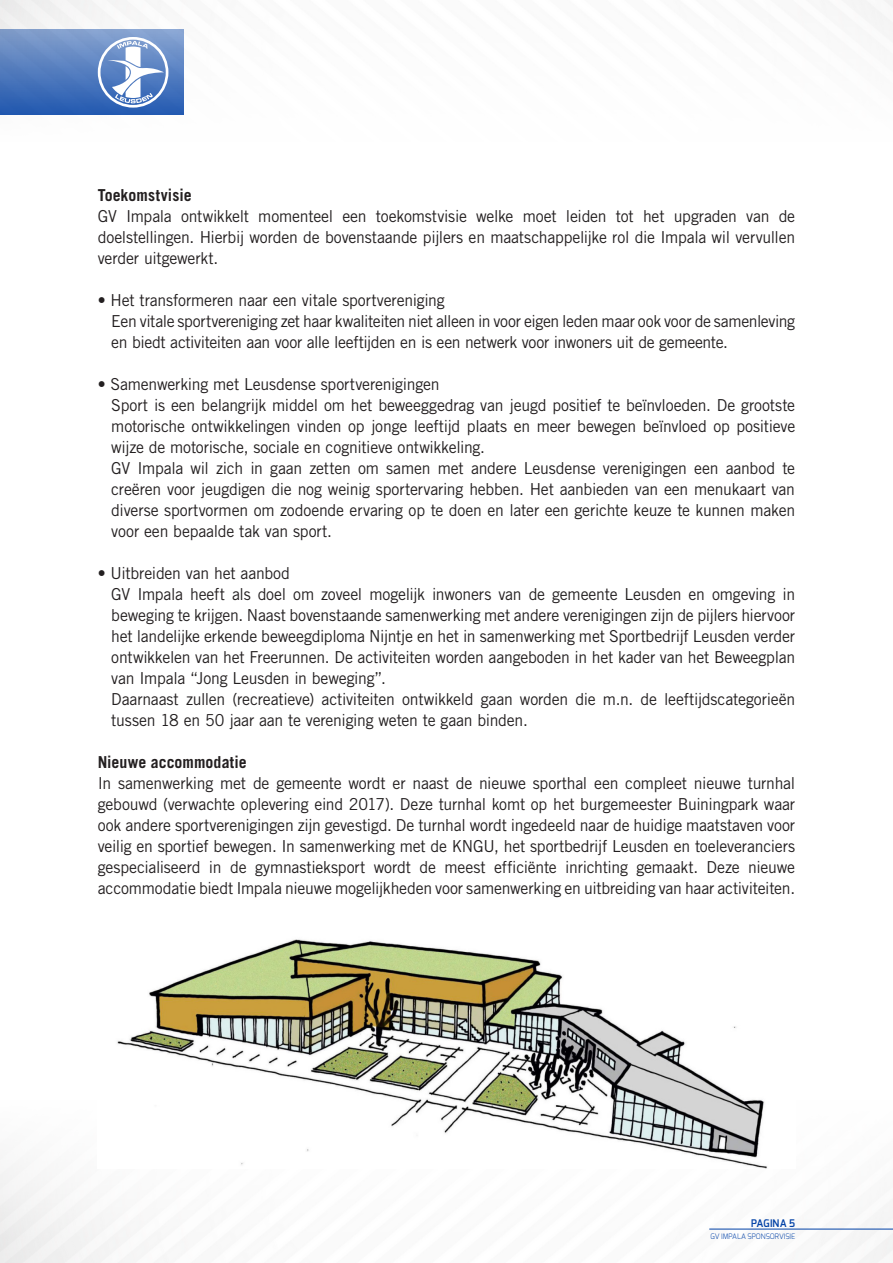
<style>
.page{position:relative;width:893px;height:1263px;background:#fff}
.page>*{position:absolute;margin:0;border:0;box-sizing:border-box;transform-origin:0 0}
.t1{font:16.5px/21px "Trade Gothic LT Std";letter-spacing:-.015em;color:#231f20;text-align:justify;scale:.96 1}
.tussenkopje{font:700 16.5px "Trade Gothic LT Std";letter-spacing:.005em;color:#231f20;scale:.96 1}
.t2{font:600 10.5px "Exo";letter-spacing:.025em;color:#0040a6;scale:.96 1}
.t3{font:300 7.5px "Exo";letter-spacing:.005em;color:#0040a6;scale:.96 1}
</style>
<div class="page">
<hr style="left:709px;top:1229px;width:184px;height:1px;background:#0040a6">
<img style="left:0;top:0;width:893px;height:115px">
<svg style="left:98px;top:37px;width:70px;height:71px"></svg>
<img style="left:117px;top:939px;width:651px;height:229px">
<p class="tussenkopje" style="left:98px;top:185px;width:99px">Toekomstvisie</p>
<p class="t1" style="left:98px;top:206px;width:728px">GV Impala ontwikkelt momenteel een toekomstvisie welke moet leiden tot het upgraden van de doelstellingen. Hierbij worden de bovenstaande pijlers en maatschappelijke rol die Impala wil vervullen verder uitgewerkt.</p>
<p class="t1" style="left:98px;top:290px;width:363px">• Het transformeren naar een vitale sportvereniging</p>
<p class="t1" style="left:111px;top:311px;width:714px">Een vitale sportvereniging zet haar kwaliteiten niet alleen in voor eigen leden maar ook voor de samenleving en biedt activiteiten aan voor alle leeftijden en is een netwerk voor inwoners uit de gemeente.</p>
<p class="t1" style="left:98px;top:374px;width:357px">• Samenwerking met Leusdense sportverenigingen</p>
<p class="t1" style="left:111px;top:395px;width:714px">Sport is een belangrijk middel om het beweeggedrag van jeugd positief te beïnvloeden. De grootste motorische ontwikkelingen vinden op jonge leeftijd plaats en meer bewegen beïnvloed op positieve wijze de motorische, sociale en cognitieve ontwikkeling.</p>
<p class="t1" style="left:111px;top:458px;width:714px">GV Impala wil zich in gaan zetten om samen met andere Leusdense verenigingen een aanbod te creëren voor jeugdigen die nog weinig sportervaring hebben. Het aanbieden van een menukaart van diverse sportvormen om zodoende ervaring op te doen en later een gerichte keuze te kunnen maken voor een bepaalde tak van sport.</p>
<p class="t1" style="left:98px;top:563px;width:202px">• Uitbreiden van het aanbod</p>
<p class="t1" style="left:111px;top:584px;width:714px">GV Impala heeft als doel om zoveel mogelijk inwoners van de gemeente Leusden en omgeving in beweging te krijgen. Naast bovenstaande samenwerking met andere verenigingen zijn de pijlers hiervoor het landelijke erkende beweegdiploma Nijntje en het in samenwerking met Sportbedrijf Leusden verder ontwikkelen van het Freerunnen. De activiteiten worden aangeboden in het kader van het Beweegplan van Impala “Jong Leusden in beweging”.</p>
<p class="t1" style="left:111px;top:689px;width:714px">Daarnaast zullen (recreatieve) activiteiten ontwikkeld gaan worden die m.n. de leeftijdscategorieën tussen 18 en 50 jaar aan te vereniging weten te gaan binden.</p>
<p class="tussenkopje" style="left:98px;top:752px;width:157px">Nieuwe accommodatie</p>
<p class="t1" style="left:98px;top:773px;width:728px">In samenwerking met de gemeente wordt er naast de nieuwe sporthal een compleet nieuwe turnhal gebouwd (verwachte oplevering eind 2017). Deze turnhal komt op het burgemeester Buiningpark waar ook andere sportverenigingen zijn gevestigd. De turnhal wordt ingedeeld naar de huidige maatstaven voor veilig en sportief bewegen. In samenwerking met de KNGU, het sportbedrijf Leusden en toeleveranciers gespecialiseerd in de gymnastieksport wordt de meest efficiënte inrichting gemaakt. Deze nieuwe accommodatie biedt Impala nieuwe mogelijkheden voor samenwerking en uitbreiding van haar activiteiten.</p>
<p class="t2" style="left:751px;top:1216px;width:47px">PAGINA 5</p>
<p class="t3" style="left:710px;top:1231px;width:90px">GV IMPALA SPONSORVISIE</p>
</div>
